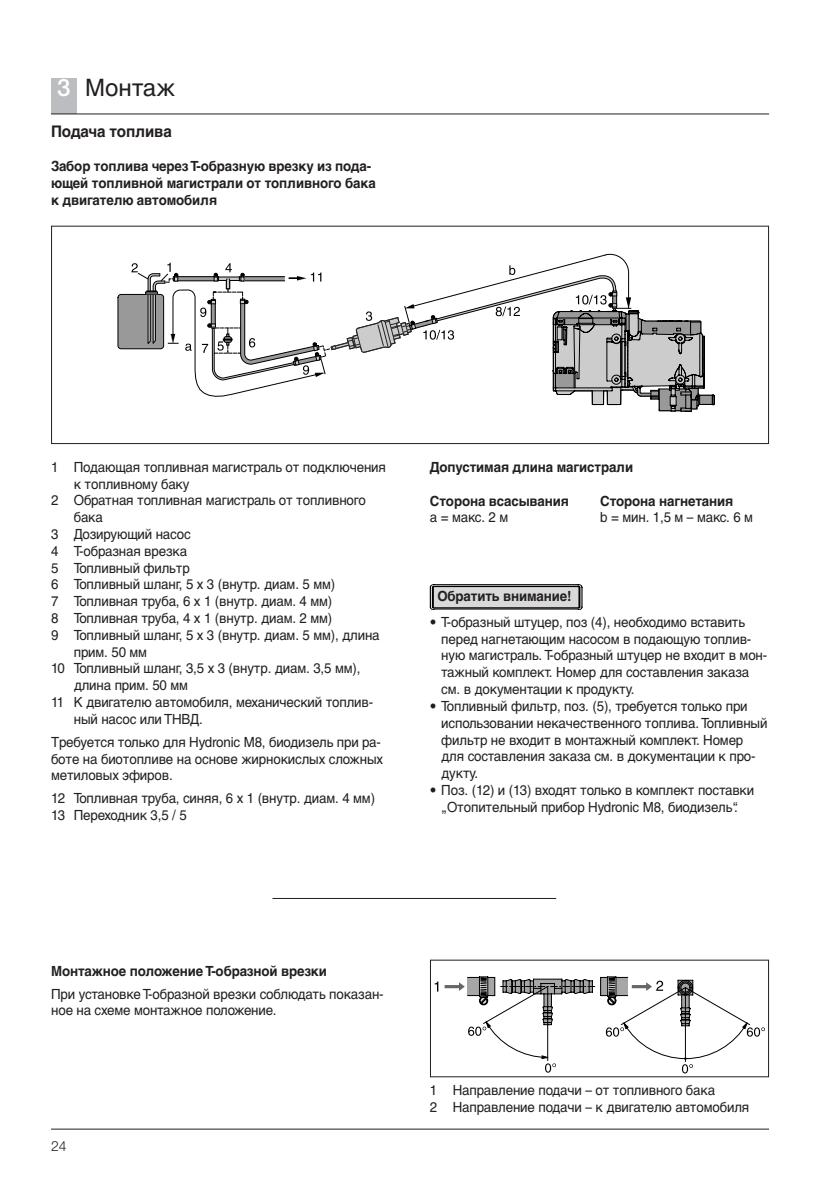
<style>
.page{position:relative;width:840px;height:1191px;background:#fff}
.page>*{position:absolute;margin:0;border:0;box-sizing:border-box;transform-origin:0 0}
.t1{font:24px "Helvetica Cyr Upright";color:#231f20}
.t2{font:700 16px "Helvetica Cyr";letter-spacing:-.01em;color:#231f20;scale:.95 1}
.t3{font:14px/16.8px "Helvetica Cyr Upright";letter-spacing:-.01em;color:#231f20;scale:.95 1}
.t4{font:700 14px/16.8px "Helvetica Cyr";letter-spacing:-.01em;color:#231f20;scale:.95 1}
.t5{font:300 14px "Helvetica Neue";color:#231f20}
.s1{font-family:"Helvetica Neue";font-weight:500;color:#fff}
</style>
<div class="page">
<hr style="left:51px;top:1128px;width:717px;height:1px;background:#231f20">
<div style="left:51px;top:78px;width:26px;height:35px;background:#bcbdc0"></div>
<hr style="left:51px;top:113px;width:717px;height:1px;background:#231f20">
<svg style="left:118px;top:254px;width:596px;height:158px"></svg>
<div style="left:51px;top:226px;width:717px;height:218px;border:1px solid #231f20"></div>
<hr style="left:272px;top:898px;width:284px;height:1px;background:#231f20">
<svg style="left:430px;top:584px;width:152px;height:26px"></svg>
<svg style="left:434px;top:981px;width:4px;height:10px"></svg>
<svg style="left:444px;top:976px;width:150px;height:95px"></svg>
<svg style="left:600px;top:976px;width:164px;height:96px"></svg>
<h1 class="t1" style="left:57px;top:75px;width:119px"><span class="s1">3</span> Монтаж</h1>
<p class="t2" style="left:51px;top:122px;width:129px">Подача топлива</p>
<p class="t4" style="left:51px;top:158px;width:343px">Забор топлива через Т-образную врезку из пода&shy;ющей топливной магистрали от топливного бака к двигателю автомобиля</p>
<p class="t3" style="left:51px;top:458px;width:354px">1 Подающая топливная магистраль от подключения</p>
<p class="t3" style="left:74px;top:475px;width:123px">к топливному баку</p>
<p class="t3" style="left:51px;top:492px;width:332px">2 Oбратная топливная магистраль от топливного</p>
<p class="t3" style="left:74px;top:509px;width:32px">бака</p>
<p class="t3" style="left:51px;top:526px;width:148px">3 Дозирующий насос</p>
<p class="t3" style="left:51px;top:542px;width:145px">4 T-образная врезка</p>
<p class="t3" style="left:51px;top:559px;width:147px">5 Топливный фильтр</p>
<p class="t3" style="left:51px;top:576px;width:300px">6 Топливный шланг, 5 x 3 (внутр. диам. 5 мм)</p>
<p class="t3" style="left:51px;top:593px;width:297px">7 Топливная труба, 6 x 1 (внутр. диам. 4 мм)</p>
<p class="t3" style="left:51px;top:610px;width:297px">8 Топливная труба, 4 x 1 (внутр. диам. 2 мм)</p>
<p class="t3" style="left:51px;top:626px;width:347px">9 Топливный шланг, 5 x 3 (внутр. диам. 5 мм), длина</p>
<p class="t3" style="left:74px;top:643px;width:79px">прим. 50 мм</p>
<p class="t3" style="left:51px;top:660px;width:327px">10 Топливный шланг, 3,5 x 3 (внутр. диам. 3,5 мм),</p>
<p class="t3" style="left:74px;top:677px;width:122px">длина прим. 50 мм</p>
<p class="t3" style="left:51px;top:694px;width:340px">11 К двигателю автомобиля, механический топлив-</p>
<p class="t3" style="left:74px;top:710px;width:137px">ный насос или ТНВД.</p>
<p class="t3" style="left:51px;top:733px;width:351px">Требуется только для Hydronic M8, биодизель при ра&shy;боте на биотопливе на основе жирнокислых сложных метиловых эфиров.</p>
<p class="t3" style="left:51px;top:790px;width:342px">12 Топливная труба, синяя, 6 x 1 (внутр. диам. 4 мм)<br>13 Переходник 3,5 / 5</p>
<p class="t4" style="left:430px;top:458px;width:215px">Допустимая длина магистрали</p>
<p class="t4" style="left:430px;top:492px;width:148px">Сторона всасывания</p>
<p class="t4" style="left:600px;top:492px;width:141px">Сторона нагнетания</p>
<p class="t3" style="left:430px;top:509px;width:84px">а = макс. 2 м</p>
<p class="t3" style="left:600px;top:509px;width:162px">b = мин. 1,5 м – макс. 6 м</p>
<p class="t4" style="left:437px;top:588px;width:143px">Обратить внимание!</p>
<p class="t3" style="left:441px;top:613px;width:344px;text-indent:-11px">• T-образный штуцер, поз (4), необходимо вставить перед нагнетающим насосом в подающую топлив&shy;ную магистраль. Т-образный штуцер не входит в мон&shy;тажный комплект. Номер для составления заказа см. в документации к продукту.</p>
<p class="t3" style="left:441px;top:697px;width:344px;text-indent:-11px">• Топливный фильтр, поз. (5), требуется только при использовании некачественного топлива. Топливный фильтр не входит в монтажный комплект. Номер для составления заказа см. в документации к про&shy;дукту.</p>
<p class="t3" style="left:429px;top:781px;width:342px;text-align:center">• Поз. (12) и (13) входят только в комплект поставки „Отопительный прибор Hydronic M8, биодизель“.</p>
<p class="t4" style="left:51px;top:962px;width:292px">Монтажное положение T-образной врезки</p>
<p class="t3" style="left:51px;top:985px;width:351px">При установке T-образной врезки соблюдать показан&shy;ное на схеме монтажное положение.</p>
<p class="t5" style="left:51px;top:1137px;width:17px">24</p>
<p class="t3" style="left:430px;top:1081px;width:337px">1 Направление подачи – от топливного бака<br>2 Направление подачи – к двигателю автомобиля</p>
</div>
